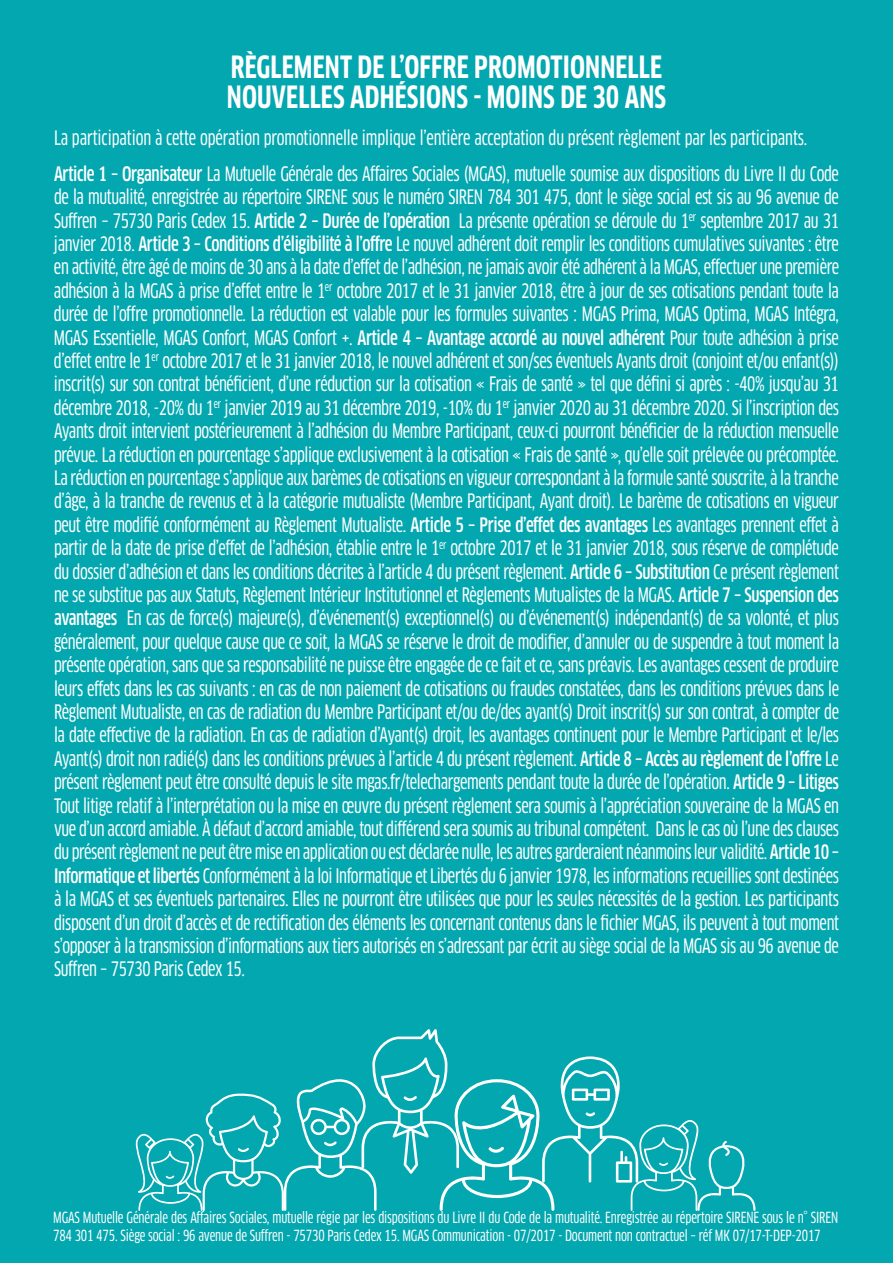
<style>
.page{position:relative;width:893px;height:1263px;background:#03a7af}
.page>*{position:absolute;margin:0;border:0;box-sizing:border-box;transform-origin:0 0}
.t1{font:700 condensed 30px/30.8px "Clan OT";letter-spacing:.005em;color:#fff}
.t2{font:19.5px/23.4px "Clan OT Cond News";letter-spacing:-.02em;color:#fff}
.t3{font:15px/18px "Clan OT Cond News";letter-spacing:-.01em;color:#fff}
.s1{font-family:"Clan OT";font-weight:500;font-stretch:condensed}
</style>
<div class="page">
<svg style="left:135px;top:1029px;width:620px;height:182px"></svg>
<h1 class="t1" style="left:227px;top:51px;width:441px">RÈGLEMENT DE L’OFFRE PROMOTIONNELLE<br>NOUVELLES ADHÉSIONS - MOINS DE 30 ANS</h1>
<p class="t2" style="left:54px;top:119px;width:786px;line-height:36.2px">La participation à cette opération promotionnelle implique l’entière acceptation du présent règlement par les participants.<br><span class="s1">Article 1 – Organisateur</span> La Mutuelle Générale des Affaires Sociales (MGAS), mutuelle soumise aux dispositions du Livre II du Code</p>
<p class="t2" style="left:54px;top:185px;width:787px;text-align:justify">de la mutualité, enregistrée au répertoire SIRENE sous le numéro SIREN 784 301 475, dont le siège social est sis au 96 avenue de Suffren – 75730 Paris Cedex 15. <span class="s1">Article 2 – Durée de l’opération</span> La présente opération se déroule du 1<sup>er</sup> septembre 2017 au 31 janvier 2018. <span class="s1">Article 3 – Conditions d’éligibilité à l’offre</span> Le nouvel adhérent doit remplir les conditions cumulatives suivantes : être en activité, être âgé de moins de 30 ans à la date d’effet de l’adhésion, ne jamais avoir été adhérent à la MGAS, effectuer une première adhésion à la MGAS à prise d’effet entre le 1<sup>er</sup> octobre 2017 et le 31 janvier 2018, être à jour de ses cotisations pendant toute la durée de l’offre promotionnelle. La réduction est valable pour les formules suivantes : MGAS Prima, MGAS Optima, MGAS Intégra, MGAS Essentielle, MGAS Confort, MGAS Confort +. <span class="s1">Article 4 – Avantage accordé au nouvel adhérent</span> Pour toute adhésion à prise d’effet entre le 1<sup>er</sup> octobre 2017 et le 31 janvier 2018, le nouvel adhérent et son/ses éventuels Ayants droit (conjoint et/ou enfant(s)) inscrit(s) sur son contrat bénéficient, d’une réduction sur la cotisation « Frais de santé » tel que défini si après : -40% jusqu’au 31 décembre 2018, -20% du 1<sup>er</sup> janvier 2019 au 31 décembre 2019, -10% du 1<sup>er</sup> janvier 2020 au 31 décembre 2020. Si l’inscription des Ayants droit intervient postérieurement à l’adhésion du Membre Participant, ceux-ci pourront bénéficier de la réduction mensuelle prévue. La réduction en pourcentage s’applique exclusivement à la cotisation « Frais de santé », qu’elle soit prélevée ou précomptée.<br>La réduction en pourcentage s’applique aux barèmes de cotisations en vigueur correspondant à la formule santé souscrite, à la tranche d’âge, à la tranche de revenus et à la catégorie mutualiste (Membre Participant, Ayant droit). Le barème de cotisations en vigueur peut être modifié conformément au Règlement Mutualiste. <span class="s1">Article 5 – Prise d’effet des avantages</span> Les avantages prennent effet à partir de la date de prise d’effet de l’adhésion, établie entre le 1<sup>er</sup> octobre 2017 et le 31 janvier 2018, sous réserve de complétude du dossier d’adhésion et dans les conditions décrites à l’article 4 du présent règlement. <span class="s1">Article 6 – Substitution</span> Ce présent règlement ne se substitue pas aux Statuts, Règlement Intérieur Institutionnel et Règlements Mutualistes de la MGAS. <span class="s1">Article 7 – Suspension des avantages</span> En cas de force(s) majeure(s), d’événement(s) exceptionnel(s) ou d’événement(s) indépendant(s) de sa volonté, et plus généralement, pour quelque cause que ce soit, la MGAS se réserve le droit de modifier, d’annuler ou de suspendre à tout moment la présente opération, sans que sa responsabilité ne puisse être engagée de ce fait et ce, sans préavis. Les avantages cessent de produire leurs effets dans les cas suivants : en cas de non paiement de cotisations ou fraudes constatées, dans les conditions prévues dans le Règlement Mutualiste, en cas de radiation du Membre Participant et/ou de/des ayant(s) Droit inscrit(s) sur son contrat, à compter de la date effective de la radiation. En cas de radiation d’Ayant(s) droit, les avantages continuent pour le Membre Participant et le/les Ayant(s) droit non radié(s) dans les conditions prévues à l’article 4 du présent règlement. <span class="s1">Article 8 – Accès au règlement de l’offre</span> Le présent règlement peut être consulté depuis le site mgas.fr/telechargements pendant toute la durée de l’opération. <span class="s1">Article 9 – Litiges </span>Tout litige relatif à l’interprétation ou la mise en œuvre du présent règlement sera soumis à l’appréciation souveraine de la MGAS en vue d’un accord amiable. À défaut d’accord amiable, tout différend sera soumis au tribunal compétent. Dans le cas où l’une des clauses du présent règlement ne peut être mise en application ou est déclarée nulle, les autres garderaient néanmoins leur validité. <span class="s1">Article 10 – Informatique et libertés</span> Conformément à la loi Informatique et Libertés du 6 janvier 1978, les informations recueillies sont destinées à la MGAS et ses éventuels partenaires. Elles ne pourront être utilisées que pour les seules nécessités de la gestion. Les participants disposent d’un droit d’accès et de rectification des éléments les concernant contenus dans le fichier MGAS, ils peuvent à tout moment s’opposer à la transmission d’informations aux tiers autorisés en s’adressant par écrit au siège social de la MGAS sis au 96 avenue de Suffren – 75730 Paris Cedex 15.</p>
<p class="t3" style="left:53px;top:1208px;width:786px">MGAS Mutuelle Générale des Affaires Sociales, mutuelle régie par les dispositions du Livre II du Code de la mutualité. Enregistrée au répertoire SIRENE sous le n° SIREN<br>784 301 475. Siège social : 96 avenue de Suffren - 75730 Paris Cedex 15. MGAS Communication - 07/2017 - Document non contractuel – réf MK 07/17-T-DEP-2017</p>
</div>
